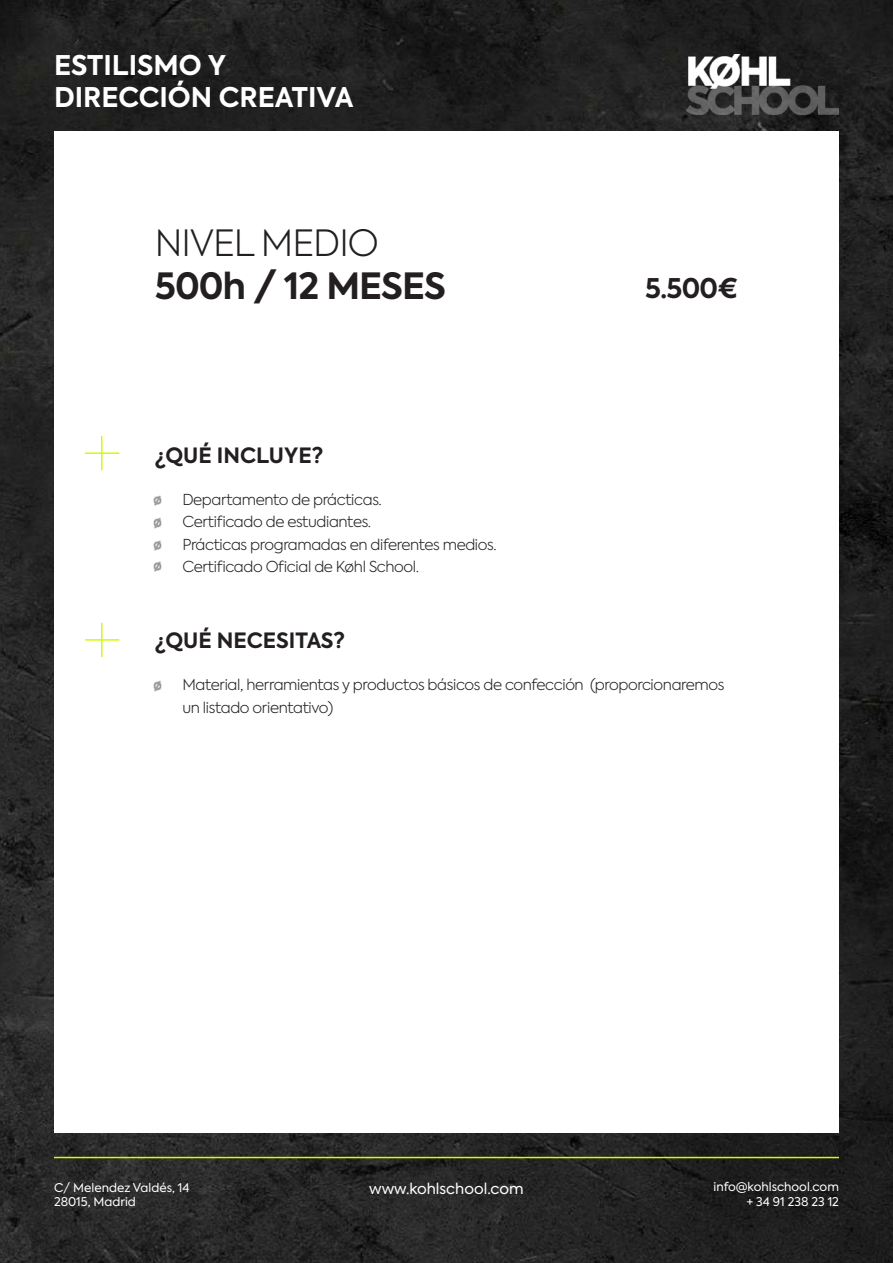
<style>
.page{position:relative;width:893px;height:1263px;background:#fff}
.page>*{position:absolute;margin:0;border:0;box-sizing:border-box;transform-origin:0 0}
.t1{font:700 36px "Axiforma";letter-spacing:-.025em;color:#231f20}
.t2{font:300 36px "Axiforma";letter-spacing:-.025em;color:#231f20}
.t3{font:700 27px/32.4px "Axiforma";color:#fff}
.t4{font:700 27px "Axiforma";color:#231f20}
.t5{font:700 21px "Axiforma";color:#231f20}
.t6{font:300 15px/22.5px "Axiforma";letter-spacing:-.025em;color:#231f20}
.t7{font:15px "Axiforma";color:#fff}
.t8{font:12px/14.4px "Axiforma";color:#fff;text-align:right}
</style>
<div class="page">
<img style="left:0;top:0;width:893px;height:1263px">
<img style="left:686px;top:54px;width:153px;height:61px">
<div style="left:54px;top:131px;width:785px;height:1001px;background:#fff"></div>
<hr style="left:54px;top:1157px;width:785px;height:1px;background:#cf0">
<hr style="left:101px;top:436px;width:1px;height:34px;background:#cf0">
<hr style="left:85px;top:452px;width:34px;height:2px;background:#cf0">
<hr style="left:101px;top:623px;width:1px;height:34px;background:#cf0">
<hr style="left:85px;top:639px;width:34px;height:2px;background:#cf0">
<img style="left:153px;top:495px;width:9px;height:11px">
<img style="left:153px;top:540px;width:9px;height:11px">
<img style="left:153px;top:561px;width:9px;height:11px">
<img style="left:153px;top:681px;width:9px;height:11px">
<img style="left:153px;top:518px;width:9px;height:11px">
<h2 class="t3" style="left:54px;top:49px;width:301px">ESTILISMO Y<br>DIRECCIÓN CREATIVA</h2>
<h1 class="t2" style="left:155px;top:220px;width:226px">NIVEL MEDIO</h1>
<h1 class="t1" style="left:155px;top:261px;width:293px">500h / 12 MESES</h1>
<h2 class="t4" style="left:645px;top:270px;width:94px">5.500€</h2>
<h3 class="t5" style="left:155px;top:441px;width:170px">¿QUÉ INCLUYE?</h3>
<p class="t6" style="left:182px;top:488px;width:316px">Departamento de prácticas.<br>Certificado de estudiantes.<br>Prácticas programadas en diferentes medios.<br>Certificado Oficial de Køhl School.</p>
<h3 class="t5" style="left:155px;top:626px;width:192px">¿QUÉ NECESITAS?</h3>
<p class="t6" style="left:182px;top:674px;width:543px">Material, herramientas y productos básicos de confección (proporcionaremos un listado orientativo)</p>
<p class="t8" style="left:54px;top:1181px;width:137px;text-align:left">C/ Melendez Valdés, 14<br>28015, Madrid</p>
<p class="t7" style="left:369px;top:1179px;width:156px">www.kohlschool.com</p>
<p class="t8" style="left:714px;top:1180px;width:127px">info@kohlschool.com + 34 91 238 23 12</p>
</div>
